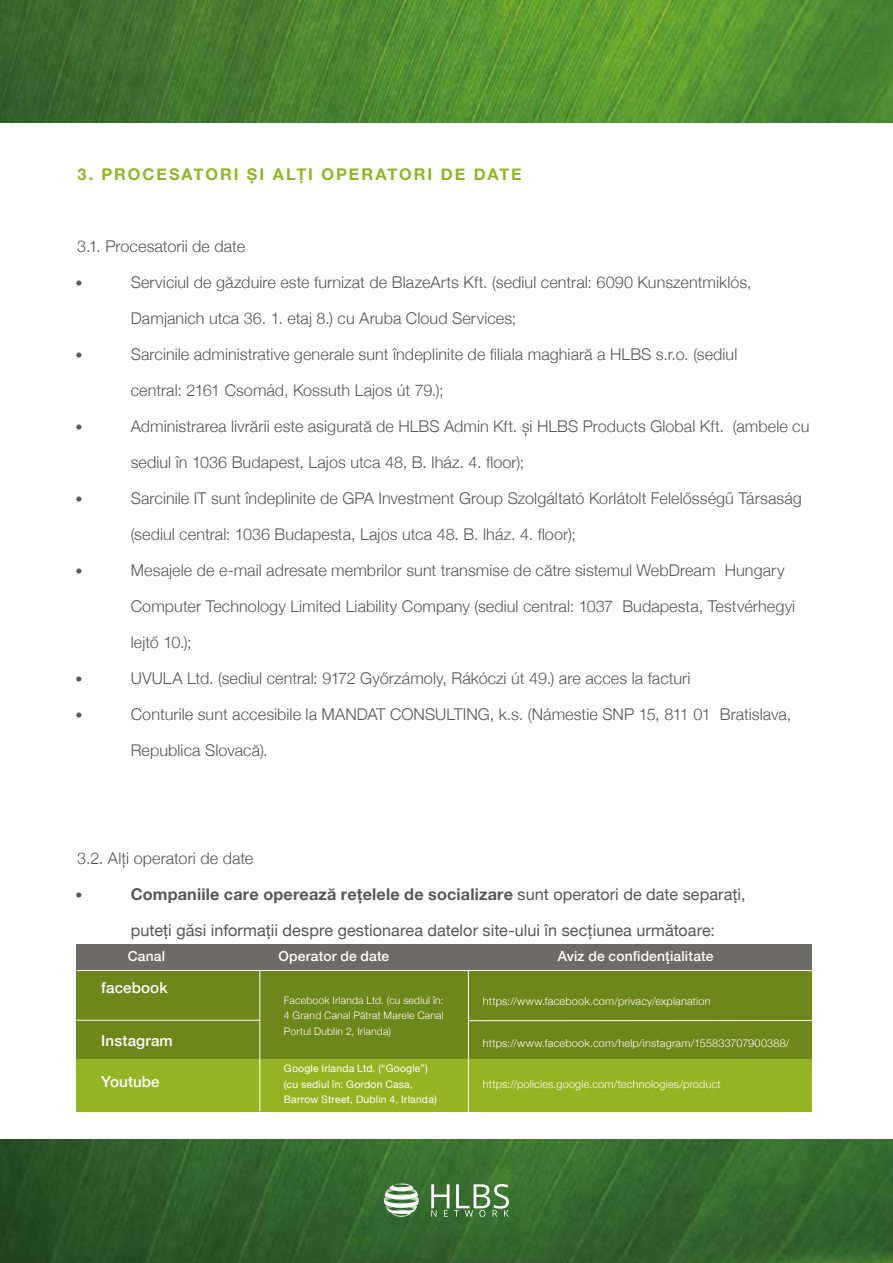
<style>
.page{position:relative;width:893px;height:1263px;background:#fff}
.page>*{position:absolute;margin:0;border:0;box-sizing:border-box;transform-origin:0 0}
.t1{font:300 16.2px "Helvetica Neue";letter-spacing:.005em;color:#575756}
.t2{font:16.2px "Helvetica Neue";letter-spacing:.005em;color:#575756}
.t3{font:700 16.2px "Helvetica Neue";letter-spacing:.01em;color:#575756}
.t4{font:700 16.2px "Helvetica Neue";letter-spacing:.125em;color:#93b523}
.t5{font:500 15.15px "Helvetica Neue";letter-spacing:.005em;color:#fff}
.t6{font:300 14.1px "Helvetica Neue";color:#575756}
.t7{font:500 13.8px "Helvetica Neue";letter-spacing:.01em;color:#fff}
.t8{font:300 10.95px "Helvetica Neue";letter-spacing:.02em;color:#fff}
.t9{font:300 10.35px/15.6px "Helvetica Neue";letter-spacing:.02em;color:#fff;text-align:justify}
.t10{font:10.35px/15.6px "Helvetica Neue";letter-spacing:.02em;color:#fff}
.s1{font-weight:400}
</style>
<div class="page">
<img style="left:0;top:0;width:893px;height:122px">
<img style="left:0;top:1140px;width:893px;height:123px">
<svg style="left:431px;top:1184px;width:78px;height:33px"></svg>
<svg style="left:393px;top:1183px;width:17px;height:1px"></svg>
<svg style="left:384px;top:1184px;width:35px;height:33px"></svg>
<div style="left:77px;top:1049px;width:735px;height:63px;background:#93b523"></div>
<div style="left:77px;top:971px;width:735px;height:88px;background:#6c871a"></div>
<div style="left:77px;top:944px;width:735px;height:27px;background:#6c6b65"></div>
<hr style="left:468px;top:970px;width:1px;height:142px;background:#fff">
<hr style="left:260px;top:970px;width:1px;height:141px;background:#fff">
<hr style="left:77px;top:970px;width:735px;height:1px;background:#fff">
<hr style="left:77px;top:1020px;width:183px;height:1px;background:#fff">
<hr style="left:468px;top:1020px;width:345px;height:1px;background:#fff">
<p class="t4" style="left:77px;top:162px;width:446px">3. PROCESATORI ȘI ALȚI OPERATORI DE DATE</p>
<p class="t1" style="left:77px;top:233px;width:169px">3.1. Procesatorii de date</p>
<p class="t6" style="left:75px;top:272px;width:9px">•</p>
<p class="t1" style="left:131px;top:269px;width:622px">Serviciul de găzduire este furnizat de BlazeArts Kft. (sediul central: 6090 Kunszentmiklós,</p>
<p class="t1" style="left:131px;top:305px;width:387px">Damjanich utca 36. 1. etaj 8.) cu Aruba Cloud Services;</p>
<p class="t6" style="left:75px;top:344px;width:9px">•</p>
<p class="t1" style="left:131px;top:341px;width:608px">Sarcinile administrative generale sunt îndeplinite de filiala maghiară a HLBS s.r.o. (sediul</p>
<p class="t1" style="left:131px;top:377px;width:314px">central: 2161 Csomád, Kossuth Lajos út 79.);</p>
<p class="t6" style="left:75px;top:416px;width:9px">•</p>
<p class="t1" style="left:131px;top:413px;width:680px">Administrarea livrării este asigurată de HLBS Admin Kft. și HLBS Products Global Kft. (ambele cu</p>
<p class="t1" style="left:131px;top:449px;width:395px">sediul în 1036 Budapest, Lajos utca 48, B. lház. 4. floor);</p>
<p class="t6" style="left:75px;top:488px;width:9px">•</p>
<p class="t1" style="left:131px;top:485px;width:673px">Sarcinile IT sunt îndeplinite de GPA Investment Group Szolgáltató Korlátolt Felelősségű Társaság</p>
<p class="t1" style="left:131px;top:521px;width:447px">(sediul central: 1036 Budapesta, Lajos utca 48. B. lház. 4. floor);</p>
<p class="t6" style="left:75px;top:560px;width:9px">•</p>
<p class="t1" style="left:131px;top:557px;width:655px">Mesajele de e-mail adresate membrilor sunt transmise de către sistemul WebDream Hungary</p>
<p class="t1" style="left:131px;top:593px;width:666px">Computer Technology Limited Liability Company (sediul central: 1037 Budapesta, Testvérhegyi</p>
<p class="t1" style="left:131px;top:629px;width:62px">lejtő 10.);</p>
<p class="t6" style="left:75px;top:668px;width:9px">•</p>
<p class="t1" style="left:131px;top:665px;width:561px">UVULA Ltd. (sediul central: 9172 Győrzámoly, Rákóczi út 49.) are acces la facturi</p>
<p class="t6" style="left:75px;top:704px;width:9px">•</p>
<p class="t1" style="left:131px;top:701px;width:662px">Conturile sunt accesibile la MANDAT CONSULTING, k.s. (Námestie SNP 15, 811 01 Bratislava,</p>
<p class="t1" style="left:131px;top:737px;width:139px">Republica Slovacă).</p>
<p class="t1" style="left:77px;top:845px;width:178px">3.2. Alți operatori de date</p>
<p class="t6" style="left:75px;top:884px;width:9px">•</p>
<p class="t3" style="left:131px;top:882px;width:616px">Companiile care operează rețelele de socializare <span class="s1">sunt operatori de date separați,</span></p>
<p class="t2" style="left:131px;top:919px;width:586px">puteți găsi informații despre gestionarea datelor site-ului în secțiunea următoare:</p>
<p class="t7" style="left:128px;top:945px;width:39px">Canal</p>
<p class="t7" style="left:278px;top:945px;width:112px">Operator de date</p>
<p class="t7" style="left:558px;top:945px;width:157px">Aviz de confidențialitate</p>
<p class="t5" style="left:101px;top:975px;width:68px">facebook</p>
<p class="t5" style="left:101px;top:1028px;width:73px">Instagram</p>
<p class="t5" style="left:101px;top:1069px;width:60px">Youtube</p>
<p class="t9" style="left:284px;top:991px;width:161px">Facebook Irlanda Ltd. (cu sediul în:<br>4 Grand Canal Pătrat Marele Canal Portul Dublin 2, Irlanda)</p>
<p class="t10" style="left:284px;top:1061px;width:154px">Google Irlanda Ltd. (“Google”) (cu sediul în: Gordon Casa,<br>Barrow Street, Dublin 4, Irlanda)</p>
<p class="t8" style="left:483px;top:992px;width:229px">https://www.facebook.com/privacy/explanation</p>
<p class="t8" style="left:483px;top:1034px;width:308px">https://www.facebook.com/help/instagram/155833707900388/</p>
<p class="t8" style="left:483px;top:1075px;width:239px">https://policies.google.com/technologies/product</p>
</div>
